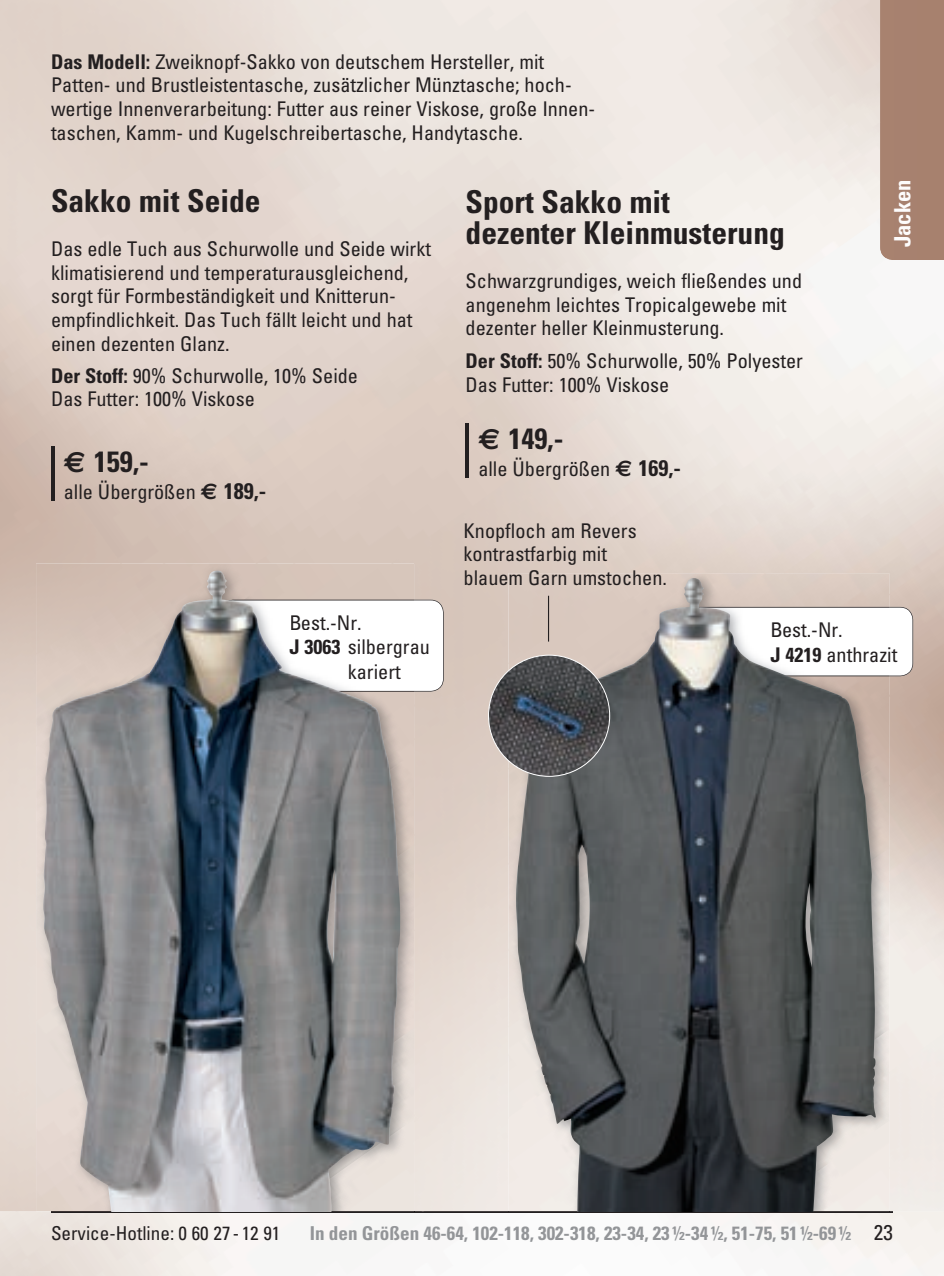
<style>
.page{position:relative;width:944px;height:1276px;background:#fff}
.page>*{position:absolute;margin:0;border:0;box-sizing:border-box;transform-origin:0 0}
.t1{font:700 condensed 31.5px/31.5px "Univers";color:#231f20}
.t2{font:700 condensed 29.25px "Univers";color:#231f20}
.t3{font:700 condensed 22.5px "Univers";color:#fff}
.t4{font:condensed 21.38px "Univers";color:#231f20}
.t5{font:condensed 20.25px/23.6px "Univers";color:#231f20}
.t6{font:700 condensed 19.12px "Univers";color:#939598}
.t7{font:condensed 19.12px "Univers";color:#231f20}
.s1{font-weight:700}
.s2{font-family:"Euro Sans";font-stretch:normal}
.s3{font-family:"Euro Sans";font-weight:700;font-stretch:normal;font-size:22.5px}
.s4{font-weight:700;font-size:22.5px}
</style>
<div class="page">
<img style="left:0;top:1211px;width:944px;height:65px">
<hr style="left:51px;top:1211px;width:842px;height:1px;background:#231f20">
<img style="left:0;top:0;width:849px;height:563px">
<img style="left:255px;top:121px;width:625px;height:442px">
<img style="left:0;top:0;width:677px;height:460px">
<img style="left:532px;top:190px;width:412px;height:383px">
<img style="left:773px;top:446px;width:171px;height:127px">
<img style="left:0;top:0;width:566px;height:373px">
<img style="left:841px;top:536px;width:103px;height:196px">
<img style="left:0;top:0;width:407px;height:269px">
<img style="left:889px;top:732px;width:55px;height:96px">
<img style="left:889px;top:693px;width:44px;height:94px">
<div style="left:0;top:0;width:271px;height:172px;background:#e2d4cc"></div>
<div style="left:889px;top:1019px;width:55px;height:95px;background:#f1eae6"></div>
<div style="left:0;top:0;width:137px;height:77px;background:#e0d2c9"></div>
<img style="left:339px;top:463px;width:285px;height:208px">
<div style="left:414px;top:671px;width:94px;height:96px;background:#d9c9bf"></div>
<img style="left:414px;top:703px;width:17px;height:37px">
<div style="left:0;top:499px;width:122px;height:124px;background:#cdb8ac"></div>
<div style="left:422px;top:1149px;width:86px;height:62px;background:#eee8e3"></div>
<svg style="left:414px;top:1113px;width:4px;height:10px"></svg>
<div style="left:0;top:718px;width:36px;height:192px;background:#e5d9d1"></div>
<img style="left:16px;top:1196px;width:20px;height:15px">
<div style="left:880px;top:0;width:64px;height:260px;background:#a7816f"></div>
<div style="left:894px;top:181px;width:17px;height:66px;background:#a7816f"></div>
<svg style="left:414px;top:600px;width:30px;height:91px"></svg>
<svg style="left:889px;top:607px;width:24px;height:69px"></svg>
<img style="left:508px;top:1211px;width:381px;height:1px">
<img style="left:508px;top:756px;width:381px;height:363px">
<img style="left:508px;top:573px;width:130px;height:91px">
<img style="left:876px;top:1028px;width:13px;height:92px">
<img style="left:508px;top:948px;width:8px;height:79px">
<img style="left:876px;top:607px;width:13px;height:69px">
<img style="left:516px;top:578px;width:360px;height:633px">
<img style="left:51px;top:1211px;width:363px;height:1px">
<img style="left:36px;top:563px;width:130px;height:92px">
<img style="left:400px;top:1027px;width:14px;height:91px">
<img style="left:36px;top:947px;width:7px;height:74px">
<img style="left:400px;top:600px;width:14px;height:91px">
<img style="left:400px;top:639px;width:14px;height:19px">
<img style="left:400px;top:664px;width:1px;height:15px">
<img style="left:43px;top:570px;width:357px;height:641px">
<hr style="left:466px;top:423px;width:3px;height:54px;background:#231f20">
<hr style="left:51px;top:446px;width:3px;height:54px;background:#231f20">
<img style="left:488px;top:655px;width:122px;height:121px;border-radius:50%">
<hr style="left:548px;top:596px;width:1px;height:45px;background:#231f20">
<p class="t5" style="left:51px;top:51px;width:546px"><span class="s1">Das Modell:</span> Zweiknopf -Sakko von deutschem Hersteller, mit Patten- und Brustleisten tasche, zusätzlicher Münztasche; hoch&shy;wertige Innen verarbeitung: Futter aus reiner Viskose, große Innen&shy;taschen, Kamm- und Kugel schreiber tasche, Handytasche.</p>
<h1 class="t1" style="left:51px;top:188px;width:211px">Sakko mit Seide</h1>
<p class="t5" style="left:51px;top:238px;width:381px">Das edle Tuch aus Schurwolle und Seide wirkt klimatisierend und temperaturausgleichend, sorgt für Formbeständigkeit und Knitter un&shy;empfind lich keit. Das Tuch fällt leicht und hat einen dezenten Glanz.</p>
<p class="t5" style="left:51px;top:365px;width:309px"><span class="s1">Der Stoff:</span> 90% Schurwolle, 10% Seide<br>Das Futter: 100% Viskose</p>
<h1 class="t1" style="left:466px;top:188px;width:321px">Sport Sakko mit dezenter Kleinmusterung</h1>
<p class="t5" style="left:466px;top:270px;width:338px">Schwarzgrundiges, weich fließendes und angenehm leichtes Tropicalgewebe mit dezenter heller Kleinmusterung.</p>
<p class="t5" style="left:466px;top:350px;width:339px"><span class="s1">Der Stoff:</span> 50% Schurwolle, 50% Polyester<br>Das Futter: 100% Viskose</p>
<h2 class="t2" style="left:478px;top:427px;width:87px"><span class="s2">€</span> 149,-</h2>
<h2 class="t2" style="left:64px;top:451px;width:87px"><span class="s2">€</span> 159,-</h2>
<p class="t5" style="left:478px;top:458px;width:204px">alle Übergrößen <span class="s3">€</span> <span class="s4">169,-</span></p>
<p class="t5" style="left:64px;top:481px;width:204px">alle Übergrößen <span class="s3">€</span> <span class="s4">189,-</span></p>
<p class="t5" style="left:464px;top:520px;width:205px">Knopfloch am Revers kontrastfarbig mit blauem Garn umstochen.</p>
<p class="t3" style="left:894px;top:247px;width:69px;rotate:-90deg">Jacken</p>
<p class="t5" style="left:289px;top:612px;width:74px">Best.-Nr.</p>
<p class="t5" style="left:348px;top:661px;width:54px">kariert</p>
<p class="t5" style="left:289px;top:637px;width:142px"><span class="s1">J 3063</span> silbergrau</p>
<p class="t5" style="left:770px;top:619px;width:128px;line-height:24.8px">Best.-Nr.<br><span class="s1">J 4219</span> anthrazit</p>
<p class="t7" style="left:51px;top:1225px;width:231px">Service-Hotline: 0 60 27 - 12 91</p>
<p class="t4" style="left:874px;top:1223px;width:20px">23</p>
<p class="t6" style="left:310px;top:1226px;width:543px">In den Größen 46-64, 102-118, 302-318, 23-34, 23 ½-34 ½, 51-75, 51 ½-69 ½</p>
</div>
